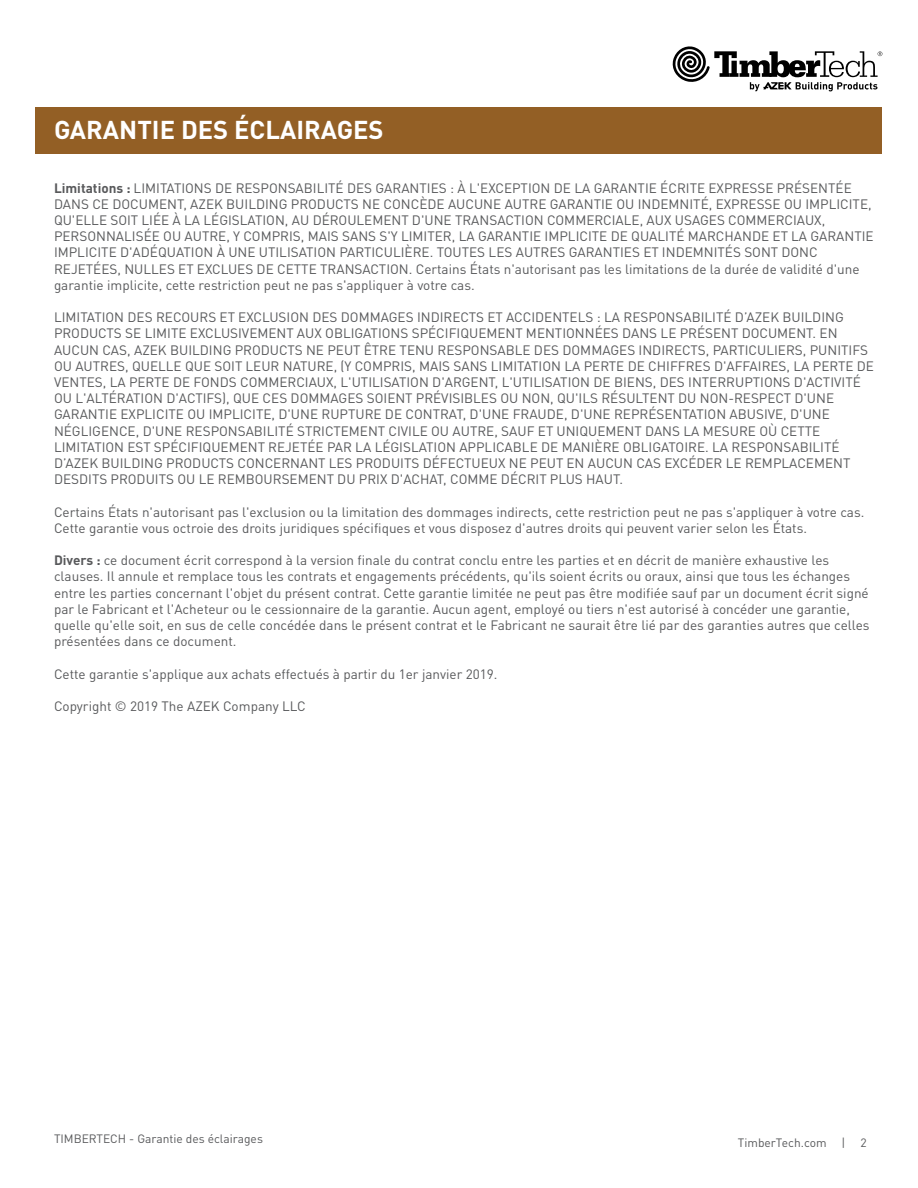
<style>
.page{position:relative;width:918px;height:1188px;background:#fff}
.page>*{position:absolute;margin:0;border:0;box-sizing:border-box;transform-origin:0 0}
.t1{font:700 25.5px "DINOT";color:#fff}
.t2{font:13.5px/16.2px "DINOT";color:#58595b}
.t3{font:12px "DINOT";color:#58595b}
.s1{font-weight:700}
</style>
<div class="page">
<div style="left:36px;top:107px;width:846px;height:46px;background:#935f25"></div>
<svg style="left:672px;top:46px;width:210px;height:45px"></svg>
<h1 class="t1" style="left:54px;top:112px;width:331px">GARANTIE DES ÉCLAIRAGES</h1>
<p class="t2" style="left:54px;top:179px;width:821px"><span class="s1">Limitations :</span> LIMITATIONS DE RESPONSABILITÉ DES GARANTIES : À L'EXCEPTION DE LA GARANTIE ÉCRITE EXPRESSE PRÉSENTÉE DANS CE DOCUMENT, AZEK BUILDING PRODUCTS NE CONCÈDE AUCUNE AUTRE GARANTIE OU INDEMNITÉ, EXPRESSE OU IMPLICITE, QU'ELLE SOIT LIÉE À LA LÉGISLATION, AU DÉROULEMENT D'UNE TRANSACTION COMMERCIALE, AUX USAGES COMMERCIAUX, PERSONNALISÉE OU AUTRE, Y COMPRIS, MAIS SANS S'Y LIMITER, LA GARANTIE IMPLICITE DE QUALITÉ MARCHANDE ET LA GARANTIE IMPLICITE D'ADÉQUATION À UNE UTILISATION PARTICULIÈRE. TOUTES LES AUTRES GARANTIES ET INDEMNITÉS SONT DONC REJETÉES, NULLES ET EXCLUES DE CETTE TRANSACTION. Certains États n'autorisant pas les limitations de la durée de validité d'une garantie implicite, cette restriction peut ne pas s'appliquer à votre cas.</p>
<p class="t2" style="left:54px;top:308px;width:822px">LIMITATION DES RECOURS ET EXCLUSION DES DOMMAGES INDIRECTS ET ACCIDENTELS : LA RESPONSABILITÉ D’AZEK BUILDING PRODUCTS SE LIMITE EXCLUSIVEMENT AUX OBLIGATIONS SPÉCIFIQUEMENT MENTIONNÉES DANS LE PRÉSENT DOCUMENT. EN AUCUN CAS, AZEK BUILDING PRODUCTS NE PEUT ÊTRE TENU RESPONSABLE DES DOMMAGES INDIRECTS, PARTICULIERS, PUNITIFS OU AUTRES, QUELLE QUE SOIT LEUR NATURE, (Y COMPRIS, MAIS SANS LIMITATION LA PERTE DE CHIFFRES D'AFFAIRES, LA PERTE DE VENTES, LA PERTE DE FONDS COMMERCIAUX, L'UTILISATION D'ARGENT, L'UTILISATION DE BIENS, DES INTERRUPTIONS D'ACTIVITÉ OU L'ALTÉRATION D'ACTIFS), QUE CES DOMMAGES SOIENT PRÉVISIBLES OU NON, QU'ILS RÉSULTENT DU NON-RESPECT D'UNE GARANTIE EXPLICITE OU IMPLICITE, D'UNE RUPTURE DE CONTRAT, D'UNE FRAUDE, D'UNE REPRÉSENTATION ABUSIVE, D'UNE NÉGLIGENCE, D'UNE RESPONSABILITÉ STRICTEMENT CIVILE OU AUTRE, SAUF ET UNIQUEMENT DANS LA MESURE OÙ CETTE LIMITATION EST SPÉCIFIQUEMENT REJETÉE PAR LA LÉGISLATION APPLICABLE DE MANIÈRE OBLIGATOIRE. LA RESPONSABILITÉ D’AZEK BUILDING PRODUCTS CONCERNANT LES PRODUITS DÉFECTUEUX NE PEUT EN AUCUN CAS EXCÉDER LE REMPLACEMENT DESDITS PRODUITS OU LE REMBOURSEMENT DU PRIX D'ACHAT, COMME DÉCRIT PLUS HAUT.</p>
<p class="t2" style="left:54px;top:503px;width:812px">Certains États n'autorisant pas l'exclusion ou la limitation des dommages indirects, cette restriction peut ne pas s'appliquer à votre cas.<br>Cette garantie vous octroie des droits juridiques spécifiques et vous disposez d'autres droits qui peuvent varier selon les États.</p>
<p class="t2" style="left:54px;top:551px;width:817px"><span class="s1">Divers :</span> ce document écrit correspond à la version finale du contrat conclu entre les parties et en décrit de manière exhaustive les clauses. Il annule et remplace tous les contrats et engagements précédents, qu'ils soient écrits ou oraux, ainsi que tous les échanges entre les parties concernant l'objet du présent contrat. Cette garantie limitée ne peut pas être modifiée sauf par un document écrit signé par le Fabricant et l'Acheteur ou le cessionnaire de la garantie. Aucun agent, employé ou tiers n'est autorisé à concéder une garantie, quelle qu'elle soit, en sus de celle concédée dans le présent contrat et le Fabricant ne saurait être lié par des garanties autres que celles présentées dans ce document.</p>
<p class="t2" style="left:54px;top:665px;width:445px">Cette garantie s'applique aux achats effectués à partir du 1er janvier 2019.</p>
<p class="t2" style="left:54px;top:697px;width:253px">Copyright © 2019 The AZEK Company LLC</p>
<p class="t3" style="left:54px;top:1130px;width:210px">TIMBERTECH - Garantie des éclairages</p>
<p class="t3" style="left:738px;top:1134px;width:130px">TimberTech.com | 2</p>
</div>
